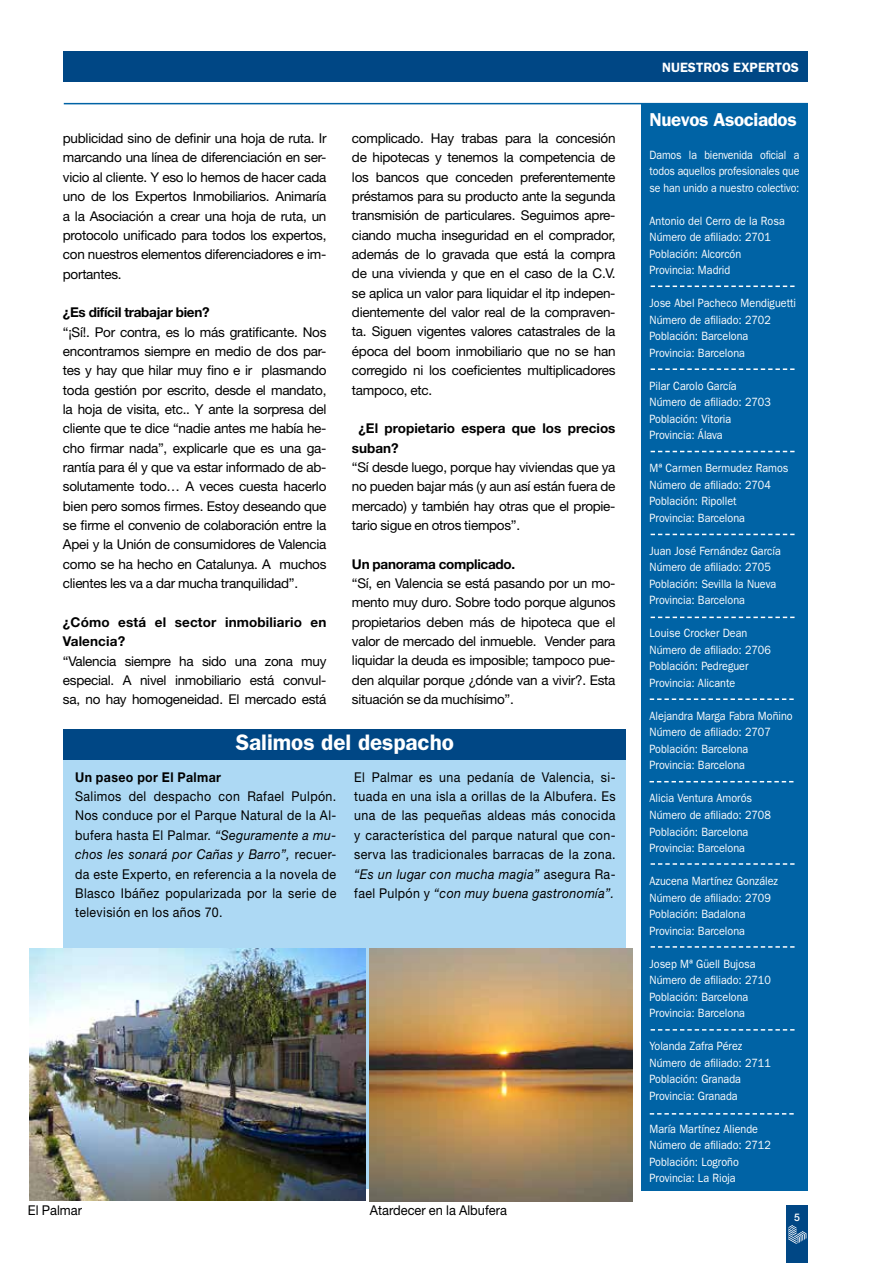
<style>
.page{position:relative;width:893px;height:1263px;background:#fff}
.page>*{position:absolute;margin:0;border:0;box-sizing:border-box;transform-origin:0 0}
.t1{font:600 22.5px "Franklin Gothic";color:#fff}
.t2{font:600 18.75px "Franklin Gothic";letter-spacing:-.02em;color:#fff}
.t3{font:13.5px/19.4px "Helvetica Neue LT Std";letter-spacing:-.02em;color:#000;text-align:justify}
.t4{font:13.5px/19.4px "Helvetica Neue LT Std";letter-spacing:-.02em;color:#000;text-align:justify;scale:.92 1}
.t5{font:700 13.5px/19.4px "Helvetica Neue LT Std";color:#000}
.t6{font:700 13.5px "Helvetica Neue LT Std";letter-spacing:-.02em;color:#000}
.t7{font:13.5px "Helvetica Neue LT Std";color:#000;scale:.95 1}
.t8{font:700 13.5px "Helvetica Neue LT Std";letter-spacing:.03em;color:#000;scale:.92 1}
.t9{font:600 13.5px "Franklin Gothic";color:#fff}
.t10{font:12px/16.5px "ITC Franklin Gothic Std";color:#fff;scale:.9 1}
.t11{font:12px/16.5px "ITC Franklin Gothic Std";color:#fff;text-align:justify;scale:.88 1}
.t12{font:500 10.5px "Helvetica Neue LT Std";color:#fff}
.s1{font-style:italic}
</style>
<div class="page">
<div style="left:786px;top:1205px;width:22px;height:58px;background:#004785"></div>
<svg style="left:788px;top:1225px;width:18px;height:19px"></svg>
<hr style="left:64px;top:103px;width:744px;height:1px;background:#0063a5">
<div style="left:64px;top:52px;width:744px;height:30px;background:#004785"></div>
<div style="left:64px;top:759px;width:562px;height:429px;background:#add9f4"></div>
<div style="left:641px;top:103px;width:167px;height:1088px;background:#0063a5"></div>
<svg style="left:651px;top:1029px;width:143px;height:1px"></svg>
<svg style="left:651px;top:368px;width:143px;height:2px"></svg>
<svg style="left:651px;top:286px;width:143px;height:1px"></svg>
<svg style="left:651px;top:534px;width:143px;height:1px"></svg>
<svg style="left:651px;top:451px;width:143px;height:1px"></svg>
<svg style="left:651px;top:617px;width:143px;height:1px"></svg>
<svg style="left:650px;top:698px;width:144px;height:2px"></svg>
<svg style="left:649px;top:781px;width:144px;height:1px"></svg>
<svg style="left:651px;top:863px;width:143px;height:2px"></svg>
<svg style="left:650px;top:1113px;width:144px;height:1px"></svg>
<svg style="left:651px;top:946px;width:143px;height:2px"></svg>
<div style="left:64px;top:729px;width:562px;height:31px;background:#004785"></div>
<img style="left:30px;top:948px;width:336px;height:252px">
<img style="left:370px;top:948px;width:263px;height:253px">
<p class="t3" style="left:63px;top:128px;width:265px">publicidad sino de definir una hoja de ruta. Ir marcando una línea de diferenciación en ser&shy;vicio al cliente. Y eso lo hemos de hacer cada uno de los Expertos Inmobiliarios. Animaría a la Asociación a crear una hoja de ruta, un protocolo unificado para todos los expertos, con nuestros elementos diferenciadores e im&shy;portantes.</p>
<p class="t6" style="left:63px;top:304px;width:148px">¿Es difícil trabajar bien?</p>
<p class="t3" style="left:63px;top:322px;width:265px">“¡Sí!. Por contra, es lo más gratificante. Nos encontramos siempre en medio de dos par&shy;tes y hay que hilar muy fino e ir plasmando toda gestión por escrito, desde el mandato, la hoja de visita, etc.. Y ante la sorpresa del cliente que te dice “nadie antes me había he&shy;cho firmar nada”, explicarle que es una ga&shy;rantía para él y que va estar informado de ab&shy;solutamente todo… A veces cuesta hacerlo bien pero somos firmes. Estoy deseando que se firme el convenio de colaboración entre la Apei y la Unión de consumidores de Valencia como se ha hecho en Catalunya. A muchos clientes les va a dar mucha tranquilidad”.</p>
<p class="t5" style="left:63px;top:612px;width:265px">¿Cómo está el sector inmobiliario en<br>Valencia?</p>
<p class="t3" style="left:63px;top:651px;width:265px">“Valencia siempre ha sido una zona muy especial. A nivel inmobiliario está convul&shy;sa, no hay homogeneidad. El mercado está</p>
<p class="t3" style="left:352px;top:128px;width:265px">complicado. Hay trabas para la concesión de hipotecas y tenemos la competencia de los bancos que conceden preferentemente préstamos para su producto ante la segunda transmisión de particulares. Seguimos apre&shy;ciando mucha inseguridad en el comprador, además de lo gravada que está la compra de una vivienda y que en el caso de la C.V. se aplica un valor para liquidar el itp indepen&shy;dientemente del valor real de la compraven&shy;ta. Siguen vigentes valores catastrales de la época del boom inmobiliario que no se han corregido ni los coeficientes multiplicadores tampoco, etc.</p>
<p class="t5" style="left:352px;top:418px;width:265px;text-indent:6px">¿El propietario espera que los precios suban?</p>
<p class="t3" style="left:352px;top:457px;width:265px">“Sí desde luego, porque hay viviendas que ya no pueden bajar más (y aun así están fuera de mercado) y también hay otras que el propie&shy;tario sigue en otros tiempos”.</p>
<p class="t6" style="left:352px;top:555px;width:165px">Un panorama complicado.</p>
<p class="t3" style="left:352px;top:573px;width:265px">“Sí, en Valencia se está pasando por un mo&shy;mento muy duro. Sobre todo porque algunos propietarios deben más de hipoteca que el valor de mercado del inmueble. Vender para liquidar la deuda es imposible; tampoco pue&shy;den alquilar porque ¿dónde van a vivir?. Esta situación se da muchísimo”.</p>
<h1 class="t1" style="left:236px;top:729px;width:220px">Salimos del despacho</h1>
<p class="t8" style="left:75px;top:769px;width:160px">Un paseo por El Palmar</p>
<p class="t4" style="left:75px;top:786px;width:285px">Salimos del despacho con Rafael Pulpón.<br>Nos conduce por el Parque Natural de la Al&shy;bufera hasta El Palmar. <span class="s1">“Seguramente a mu&shy;chos les sonará por Cañas y Barro”,</span> recuer&shy;da este Experto, en referencia a la novela de Blasco Ibáñez popularizada por la serie de televisión en los años 70.</p>
<p class="t4" style="left:354px;top:767px;width:285px">El Palmar es una pedanía de Valencia, si&shy;tuada en una isla a orillas de la Albufera. Es una de las pequeñas aldeas más conocida y característica del parque natural que con&shy;serva las tradicionales barracas de la zona. <span class="s1">“Es un lugar con mucha magia”</span> asegura Ra&shy;fael Pulpón y <span class="s1">“con muy buena gastronomía”.</span></p>
<p class="t7" style="left:28px;top:1202px;width:58px">El Palmar</p>
<p class="t7" style="left:370px;top:1202px;width:146px">Atardecer en la Albufera</p>
<p class="t9" style="left:662px;top:59px;width:138px">NUESTROS EXPERTOS</p>
<h2 class="t2" style="left:649px;top:108px;width:149px">Nuevos Asociados</h2>
<p class="t11" style="left:649px;top:147px;width:172px">Damos la bienvenida oficial a todos aquellos profesionales que se han unido a nuestro colectivo:</p>
<p class="t10" style="left:649px;top:213px;width:152px">Antonio del Cerro de la Rosa<br>Número de afiliado: 2701<br>Población: Alcorcón<br>Provincia: Madrid</p>
<p class="t10" style="left:649px;top:295px;width:164px">Jose Abel Pacheco Mendiguetti<br>Número de afiliado: 2702<br>Población: Barcelona<br>Provincia: Barcelona</p>
<p class="t10" style="left:649px;top:378px;width:136px">Pilar Carolo García<br>Número de afiliado: 2703<br>Población: Vitoria<br>Provincia: Álava</p>
<p class="t10" style="left:649px;top:460px;width:156px">Mª Carmen Bermudez Ramos<br>Número de afiliado: 2704<br>Población: Ripollet<br>Provincia: Barcelona</p>
<p class="t10" style="left:649px;top:543px;width:147px">Juan José Fernández García<br>Número de afiliado: 2705<br>Población: Sevilla la Nueva<br>Provincia: Barcelona</p>
<p class="t10" style="left:649px;top:625px;width:136px">Louise Crocker Dean<br>Número de afiliado: 2706<br>Población: Pedreguer<br>Provincia: Alicante</p>
<p class="t10" style="left:649px;top:708px;width:161px">Alejandra Marga Fabra Moñino<br>Número de afiliado: 2707<br>Población: Barcelona<br>Provincia: Barcelona</p>
<p class="t10" style="left:649px;top:790px;width:136px">Alicia Ventura Amorós<br>Número de afiliado: 2708<br>Población: Barcelona<br>Provincia: Barcelona</p>
<p class="t10" style="left:649px;top:873px;width:144px">Azucena Martínez González<br>Número de afiliado: 2709<br>Población: Badalona<br>Provincia: Barcelona</p>
<p class="t10" style="left:649px;top:955px;width:136px">Josep Mª Güell Bujosa<br>Número de afiliado: 2710<br>Población: Barcelona<br>Provincia: Barcelona</p>
<p class="t10" style="left:649px;top:1038px;width:136px">Yolanda Zafra Pérez<br>Número de afiliado: 2711<br>Población: Granada<br>Provincia: Granada</p>
<p class="t10" style="left:649px;top:1120px;width:136px">María Martínez Aliende<br>Número de afiliado: 2712<br>Población: Logroño<br>Provincia: La Rioja</p>
<p class="t12" style="left:794px;top:1211px;width:7px">5</p>
</div>
